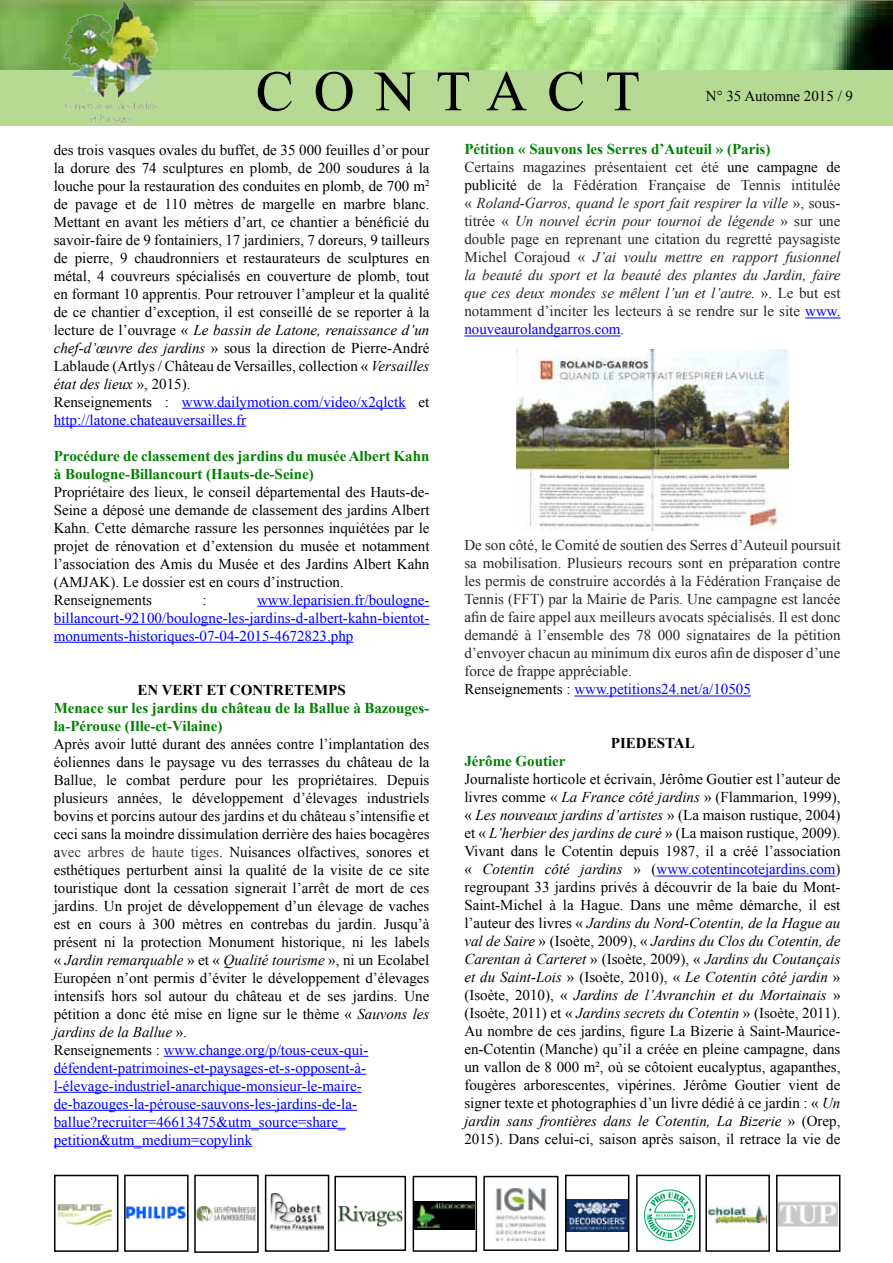
<style>
.page{position:relative;width:893px;height:1263px;background:#fff}
.page>*{position:absolute;margin:0;border:0;box-sizing:border-box;transform-origin:0 0}
.t1{font:57px "Times New Roman";letter-spacing:.35em;color:#000}
.t2{font:15px/18px "Times New Roman";color:#000}
.t3{font:15px/18px "Times New Roman";color:#262626}
.t4{font:700 15px/18px "Times New Roman";color:#008000}
.t5{font:15px/18px "Times New Roman";color:#00f;text-align:justify}
.t6{font:700 15px "Times New Roman";color:#000}
.s1{font-style:italic}
.s2{color:#00f}
.s3{color:#3a3e3e}
.s4{font-weight:700;color:#008000}
.s5{color:#000}
</style>
<div class="page">
<div style="left:636px;top:1175px;width:65px;height:77px;border:2px solid #000"></div>
<div style="left:0;top:70px;width:893px;height:55px;background:#b6d993"></div>
<img style="left:0;top:0;width:893px;height:70px">
<img style="left:54px;top:0;width:120px;height:126px">
<img style="left:708px;top:1205px;width:59px;height:18px">
<img style="left:197px;top:1206px;width:59px;height:15px">
<img style="left:270px;top:1193px;width:54px;height:37px">
<img style="left:338px;top:1205px;width:65px;height:21px">
<img style="left:779px;top:1201px;width:58px;height:26px">
<img style="left:495px;top:1188px;width:51px;height:53px">
<img style="left:416px;top:1202px;width:58px;height:28px">
<img style="left:568px;top:1200px;width:58px;height:31px">
<img style="left:58px;top:1204px;width:53px;height:21px">
<div style="left:776px;top:1175px;width:64px;height:77px;border:2px solid #000"></div>
<div style="left:124px;top:1175px;width:65px;height:77px;border:2px solid #000"></div>
<div style="left:194px;top:1175px;width:65px;height:78px;border:2px solid #000"></div>
<div style="left:265px;top:1175px;width:64px;height:77px;border:2px solid #000"></div>
<div style="left:334px;top:1176px;width:72px;height:75px;border:2px solid #000"></div>
<div style="left:413px;top:1176px;width:64px;height:76px;border:2px solid #000"></div>
<div style="left:483px;top:1176px;width:75px;height:75px;border:2px solid #000"></div>
<div style="left:54px;top:1175px;width:64px;height:77px;border:2px solid #000"></div>
<div style="left:565px;top:1175px;width:64px;height:77px;border:2px solid #000"></div>
<div style="left:705px;top:1175px;width:65px;height:77px;border:2px solid #000"></div>
<img style="left:126px;top:1198px;width:60px;height:29px">
<div style="left:644px;top:1190px;width:51px;height:51px;border:1px solid #00a65c;border-radius:50%"></div>
<svg style="left:647px;top:1192px;width:46px;height:46px"></svg>
<hr style="left:805px;top:318px;width:35px;height:1px;background:#00f">
<hr style="left:464px;top:336px;width:157px;height:1px;background:#00f">
<hr style="left:574px;top:696px;width:177px;height:1px;background:#00f">
<hr style="left:656px;top:876px;width:179px;height:1px;background:#00f">
<hr style="left:182px;top:408px;width:224px;height:1px;background:#00f">
<hr style="left:54px;top:426px;width:192px;height:1px;background:#00f">
<hr style="left:257px;top:606px;width:172px;height:1px;background:#00f">
<hr style="left:54px;top:624px;width:375px;height:1px;background:#00f">
<hr style="left:54px;top:642px;width:299px;height:1px;background:#00f">
<hr style="left:164px;top:1056px;width:204px;height:1px;background:#00f">
<hr style="left:54px;top:1074px;width:312px;height:1px;background:#00f">
<hr style="left:54px;top:1092px;width:308px;height:1px;background:#00f">
<hr style="left:54px;top:1110px;width:303px;height:1px;background:#00f">
<hr style="left:54px;top:1128px;width:292px;height:1px;background:#00f">
<hr style="left:54px;top:1146px;width:198px;height:1px;background:#00f">
<img style="left:517px;top:349px;width:271px;height:181px">
<h1 class="t1" style="left:256px;top:53px;width:386px">CONTACT</h1>
<p class="t2" style="left:706px;top:87px;width:149px">N° 35 Automne 2015 / 9</p>
<p class="t2" style="left:54px;top:140px;width:377px">des trois vasques ovales du buffet, de 35 000 feuilles d’or pour la dorure des 74 sculptures en plomb, de 200 soudures à la louche pour la restauration des conduites en plomb, de 700 m<sup>2 </sup>de pavage et de 110 mètres de margelle en marbre blanc.<br>Mettant en avant les métiers d’art, ce chantier a bénéficié du savoir-faire de 9 fontainiers, 17 jardiniers, 7 doreurs, 9 tailleurs de pierre, 9 chaudronniers et restaurateurs de sculptures en métal, 4 couvreurs spécialisés en couverture de plomb, tout en formant 10 apprentis. Pour retrouver l’ampleur et la qualité de ce chantier d’exception, il est conseillé de se reporter à la lecture de l’ouvrage « <span class="s1">Le bassin de Latone, renaissance d’un chef-d’œuvre des jardins</span> » sous la direction de Pierre-André Lablaude (Artlys / Château de Versailles, collection « <span class="s1">Versailles état des lieux</span> », 2015).<br>Renseignements : <span class="s2">www.dailymotion.com/video/x2qlctk</span> et <span class="s2">http://latone.chateauversailles.fr</span></p>
<p class="t4" style="left:54px;top:446px;width:377px">Procédure de classement des jardins du musée Albert Kahn à Boulogne-Billancourt (Hauts-de-Seine)</p>
<p class="t2" style="left:54px;top:482px;width:377px">Propriétaire des lieux, le conseil départemental des Hauts-de-Seine a déposé une demande de classement des jardins Albert Kahn. Cette démarche rassure les personnes inquiétées par le projet de rénovation et d’extension du musée et notamment l’association des Amis du Musée et des Jardins Albert Kahn (AMJAK). Le dossier est en cours d’instruction.<br>Renseignements</p>
<p class="t5" style="left:54px;top:590px;width:377px;text-indent:203px">www.leparisien.fr/boulogne&shy;billancourt-92100/boulogne-les-jardins-d-albert-kahn-bientot&shy;monuments-historiques-07-04-2015-4672823.php</p>
<p class="t2" style="left:203px;top:590px;width:6px">:</p>
<p class="t6" style="left:137px;top:679px;width:210px">EN VERT ET CONTRETEMPS</p>
<p class="t4" style="left:54px;top:698px;width:377px">Menace sur les jardins du château de la Ballue à Bazouges&shy;la-Pérouse (Ille-et-Vilaine)</p>
<p class="t2" style="left:54px;top:734px;width:377px">Après avoir lutté durant des années contre l’implantation des éoliennes dans le paysage vu des terrasses du château de la Ballue, le combat perdure pour les propriétaires. Depuis plusieurs années, le développement d’élevages industriels bovins et porcins autour des jardins et du château s’intensifie et ceci sans la moindre dissimulation derrière des haies bocagères a<span class="s3">vec arbres de haute tiges</span>. Nuisances olfactives, sonores et esthétiques perturbent ainsi la qualité de la visite de ce site touristique dont la cessation signerait l’arrêt de mort de ces jardins. Un projet de développement d’un élevage de vaches est en cours à 300 mètres en contrebas du jardin. Jusqu’à présent ni la protection Monument historique, ni les labels « <span class="s1">Jardin remarquable</span> » et « <span class="s1">Qualité tourisme</span> », ni un Ecolabel Européen n’ont permis d’éviter le développement d’élevages intensifs hors sol autour du château et de ses jardins. Une pétition a donc été mise en ligne sur le thème « <span class="s1">Sauvons les jardins de la Ballue</span> ».<br>Renseignements : <span class="s2">www.change.org/p/tous-ceux-qui&shy;défendent-patrimoines-et-paysages-et-s-opposent-à&shy;l-élevage-industriel-anarchique-monsieur-le-maire&shy;de-bazouges-la-pérouse-sauvons-les-jardins-de-la&shy;ballue?recruiter=46613475&amp;utm_source=share_ petition&amp;utm_medium=copylink</span></p>
<p class="t3" style="left:464px;top:140px;width:378px"><span class="s4">Pétition « Sauvons les Serres d’Auteuil » (Paris)<br></span>Certains magazines présentaient cet été <span class="s5">une campagne de publicité</span> de la Fédération Française de Tennis intitulée « <span class="s1">Roland-Garros, quand le sport fait respirer la ville</span> », sous&shy;titrée « <span class="s1">Un nouvel écrin pour tournoi de légende</span> » sur une double page en reprenant une citation du regretté paysagiste Michel Corajoud « <span class="s1">J’ai voulu mettre en rapport fusionnel la beauté du sport et la beauté des plantes du Jardin, faire que ces deux mondes se mêlent l’un et l’autre.</span> ». Le but est notamment d’inciter les lecteurs à se rendre sur le site <span class="s2">www. nouveaurolandgarros.com</span>.</p>
<p class="t3" style="left:464px;top:536px;width:378px">De son côté, le Comité de soutien des Serres d’Auteuil poursuit sa mobilisation. Plusieurs recours sont en préparation contre les permis de construire accordés à la Fédération Française de Tennis (FFT) par la Mairie de Paris. Une campagne est lancée afin de faire appel aux meilleurs avocats spécialisés. Il est donc demandé à l’ensemble des 78 000 signataires de la pétition d’envoyer chacun au minimum dix euros afin de disposer d’une force de frappe appréciable.<br><span class="s5">Renseignements :</span> <span class="s2">www.petitions24.net/a/10505</span></p>
<p class="t6" style="left:611px;top:733px;width:85px">PIEDESTAL</p>
<p class="t4" style="left:464px;top:752px;width:103px">Jérôme Goutier</p>
<p class="t2" style="left:464px;top:770px;width:378px;text-align:justify">Journaliste horticole et écrivain, Jérôme Goutier est l’auteur de livres comme « <span class="s1">La France côté jardins</span> » (Flammarion, 1999), « <span class="s1">Les nouveaux jardins d’artistes</span> » (La maison rustique, 2004) et « <span class="s1">L’herbier des jardins de curé</span> » (La maison rustique, 2009).<br>Vivant dans le Cotentin depuis 1987, il a créé l’association « <span class="s1">Cotentin côté jardins</span> » (<span class="s2">www.cotentincotejardins.com</span>) regroupant 33 jardins privés à découvrir de la baie du Mont-Saint-Michel à la Hague. Dans une même démarche, il est l’auteur des livres « <span class="s1">Jardins du Nord-Cotentin, de la Hague au val de Saire</span> » (Isoète, 2009), « <span class="s1">Jardins du Clos du Cotentin, de Carentan à Carteret</span> » (Isoète, 2009), « <span class="s1">Jardins du Coutançais et du Saint-Lois</span> » (Isoète, 2010), « <span class="s1">Le Cotentin côté jardin</span> » (Isoète, 2010), « <span class="s1">Jardins de l’Avranchin et du Mortainais</span> » (Isoète, 2011) et « <span class="s1">Jardins secrets du Cotentin</span> » (Isoète, 2011).<br>Au nombre de ces jardins, figure La Bizerie à Saint-Maurice&shy;en-Cotentin (Manche) qu’il a créée en pleine campagne, dans un vallon de 8 000 m², où se côtoient eucalyptus, agapanthes, fougères arborescentes, vipérines. Jérôme Goutier vient de signer texte et photographies d’un livre dédié à ce jardin : « <span class="s1">Un jardin sans frontières dans le Cotentin, La Bizerie</span> » (Orep, 2015). Dans celui-ci, saison après saison, il retrace la vie de</p>
</div>
